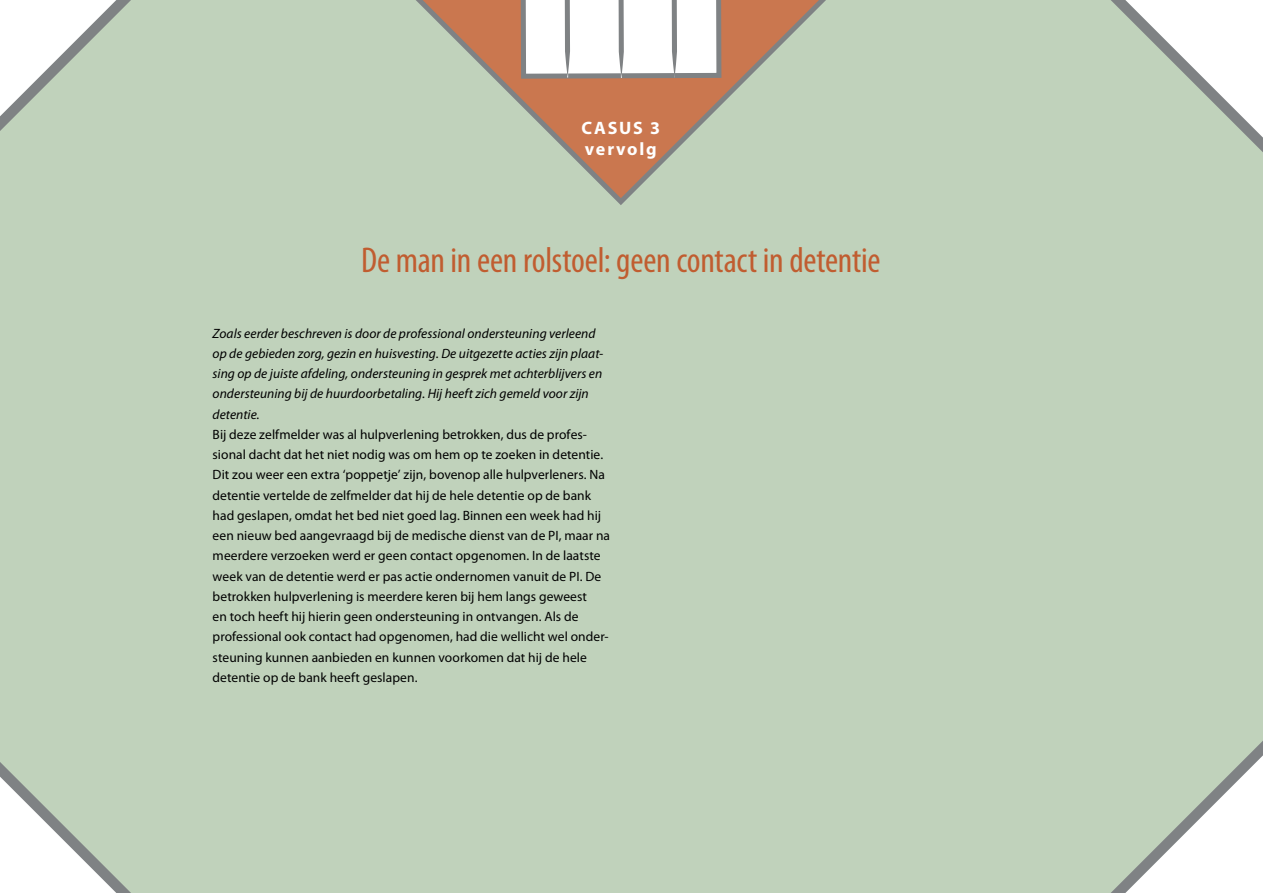
<style>
.page{position:relative;width:1263px;height:893px;background:#c0d2bb}
.page>*{position:absolute;margin:0;border:0;box-sizing:border-box;transform-origin:0 0}
.H_Casus{font:condensed 36px "Myriad Pro";letter-spacing:-.01em;color:#c05d30}
.Num_Casus{font:700 18px/21.6px "Myriad Pro";letter-spacing:.1em;color:#fff}
.P_Casus{font:13.5px/20.2px "Myriad Pro";letter-spacing:.005em;color:#000}
.P_Casus-2{font:italic 13.5px/20.2px "Myriad Pro";letter-spacing:.005em;color:#000}
</style>
<div class="page">
<svg style="left:392px;top:0;width:458px;height:209px;background:#c0b59a"></svg>
<svg style="left:518px;top:0;width:206px;height:81px"></svg>
<p class="Num_Casus" style="left:582px;top:116px;width:80px">CASUS 3 vervolg</p>
<p class="H_Casus" style="left:361px;top:238px;width:521px">De man in een rolstoel: geen contact in detentie</p>
<p class="P_Casus-2" style="left:213px;top:323px;width:392px">Zoals eerder beschreven is door de professional ondersteuning verleend op de gebieden zorg, gezin en huisvesting. De uitgezette acties zijn plaat&shy;sing op de juiste afdeling, ondersteuning in gesprek met achterblijvers en ondersteuning bij de huurdoorbetaling. Hij heeft zich gemeld voor zijn detentie.</p>
<p class="P_Casus" style="left:213px;top:424px;width:399px">Bij deze zelfmelder was al hulpverlening betrokken, dus de profes&shy;sional dacht dat het niet nodig was om hem op te zoeken in detentie.<br>Dit zou weer een extra ‘poppetje’ zijn, bovenop alle hulpverleners. Na detentie vertelde de zelfmelder dat hij de hele detentie op de bank had geslapen, omdat het bed niet goed lag. Binnen een week had hij een nieuw bed aangevraagd bij de medische dienst van de PI, maar na meerdere verzoeken werd er geen contact opgenomen. In de laatste week van de detentie werd er pas actie ondernomen vanuit de PI. De betrokken hulpverlening is meerdere keren bij hem langs geweest<br>en toch heeft hij hierin geen ondersteuning in ontvangen. Als de professional ook contact had opgenomen, had die wellicht wel onder&shy;steuning kunnen aanbieden en kunnen voorkomen dat hij de hele detentie op de bank heeft geslapen.</p>
</div>
